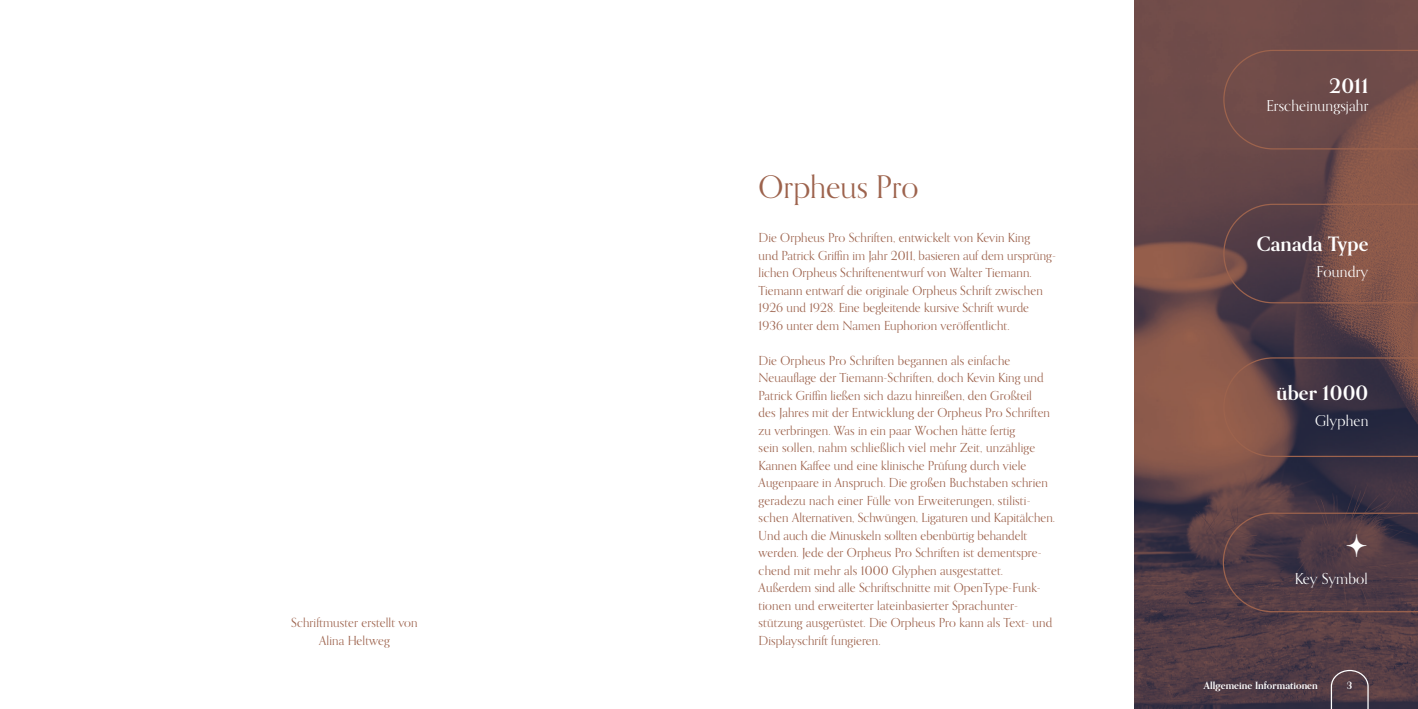
<style>
.page{position:relative;width:1418px;height:709px;background:#fff}
.page>*{position:absolute;margin:0;border:0;box-sizing:border-box;transform-origin:0 0}
.t1{font:31.25px "Orpheus Pro";color:#9d634d}
.t2{font:700 31.25px "Orpheus Pro";color:#fff}
.t3{font:700 20px "Orpheus Pro";letter-spacing:.01em;color:#fff}
.t4{font:15px "Orpheus Pro";letter-spacing:.01em;color:#fff}
.t5{font:12.5px/17.5px "Orpheus Pro";letter-spacing:.01em;color:#9d634d}
.t6{font:700 10px "Orpheus Pro";letter-spacing:.005em;color:#fff}
</style>
<div class="page">
<img style="left:1134px;top:0;width:283px;height:709px">
<svg style="left:1223px;top:50px;width:194px;height:99px;background:#724d49"></svg>
<svg style="left:1223px;top:204px;width:194px;height:99px;background:#6c4947"></svg>
<svg style="left:1223px;top:357px;width:194px;height:100px;background:#4f3b44"></svg>
<svg style="left:1222px;top:512px;width:195px;height:100px;background:#4f3b44"></svg>
<svg style="left:1330px;top:669px;width:39px;height:40px;background:#5b4953"></svg>
<p class="t5" style="left:291px;top:614px;width:128px;text-align:center">Schriftmuster erstellt von<br>Alina Heltweg</p>
<h1 class="t1" style="left:758px;top:167px;width:161px">Orpheus Pro</h1>
<p class="t5" style="left:758px;top:229px;width:299px">Die Orpheus Pro Schriften, entwickelt von Kevin King<br>und Patrick Griffin im Jahr 2011, basieren auf dem ursprüng&shy;lichen Orpheus Schriftenentwurf von Walter Tiemann.<br>Tiemann entwarf die originale Orpheus Schrift zwischen 1926 und 1928. Eine begleitende kursive Schrift wurde 1936 unter dem Namen Euphorion veröffentlicht.</p>
<p class="t5" style="left:758px;top:351px;width:298px">Die Orpheus Pro Schriften begannen als einfache Neuauflage der Tiemann-Schriften, doch Kevin King und Patrick Griffin ließen sich dazu hinreißen, den Großteil<br>des Jahres mit der Entwicklung der Orpheus Pro Schriften zu verbringen. Was in ein paar Wochen hätte fertig<br>sein sollen, nahm schließlich viel mehr Zeit, unzählige Kannen Kaffee und eine klinische Prüfung durch viele Augenpaare in Anspruch. Die großen Buchstaben schrien geradezu nach einer Fülle von Erweiterungen, stilisti&shy;schen Alternativen, Schwüngen, Ligaturen und Kapitälchen.<br>Und auch die Minuskeln sollten ebenbürtig behandelt werden. Jede der Orpheus Pro Schriften ist dementspre&shy;chend mit mehr als 1000 Glyphen ausgestattet.<br>Außerdem sind alle Schriftschnitte mit OpenType-Funk&shy;tionen und erweiterter lateinbasierter Sprachunter&shy;stützung ausgerüstet. Die Orpheus Pro kann als Text- und Displayschrift fungieren.</p>
<h2 class="t3" style="left:1329px;top:74px;width:40px">2011</h2>
<p class="t4" style="left:1266px;top:96px;width:103px">Erscheinungsjahr</p>
<h2 class="t3" style="left:1256px;top:231px;width:113px">Canada Type</h2>
<p class="t4" style="left:1316px;top:262px;width:53px">Foundry</p>
<h2 class="t3" style="left:1276px;top:380px;width:93px">über 1000</h2>
<p class="t4" style="left:1315px;top:411px;width:55px">Glyphen</p>
<h1 class="t2" style="left:1345px;top:526px;width:24px">*</h1>
<p class="t4" style="left:1294px;top:568px;width:74px">Key Symbol</p>
<p class="t6" style="left:1203px;top:679px;width:115px">Allgemeine Informationen</p>
<p class="t6" style="left:1346px;top:679px;width:7px">3</p>
</div>
